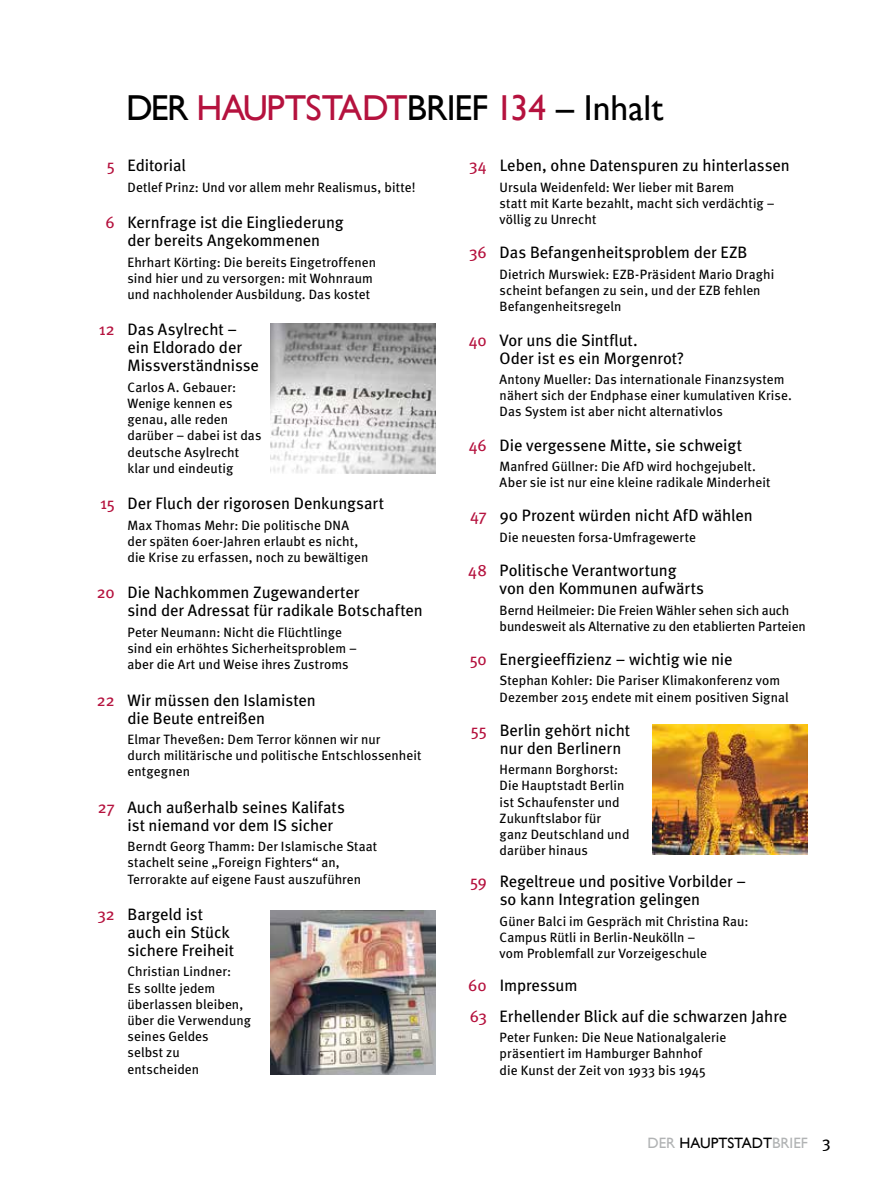
<style>
.page{position:relative;width:893px;height:1191px;background:#fff}
.page>*{position:absolute;margin:0;border:0;box-sizing:border-box;transform-origin:0 0}
.t1{font:36px "Gill Sans";letter-spacing:-.02em;color:#000}
.t2{font:16.5px/18px "Meta";letter-spacing:-.005em;color:#000}
.t3{font:15px "Gill Sans";color:#000}
.t4{font:13.5px/16.2px "Meta";letter-spacing:.005em;color:#000}
.s1{color:#b5123e}
.s2{color:#b1b3b4}
.s3{font-family:"Meta";font-size:16.5px}
</style>
<div class="page">
<hr style="left:0;top:338px;width:1px;height:366px;background:#87888a">
<svg style="left:0;top:338px;width:1px;height:92px"></svg>
<img style="left:270px;top:324px;width:166px;height:150px">
<img style="left:270px;top:910px;width:166px;height:164px">
<img style="left:653px;top:724px;width:155px;height:130px">
<h1 class="t1" style="left:126px;top:87px;width:538px">DER <span class="s1">HAUPTSTADT</span>BRIEF <span class="s1">134</span> – Inhalt</h1>
<p class="t2" style="left:469px;top:156px;width:322px"><span class="s1">34</span> Leben, ohne Datenspuren zu hinterlassen</p>
<p class="t4" style="left:500px;top:179px;width:276px">Ursula Weidenfeld: Wer lieber mit Barem<br>statt mit Karte bezahlt, macht sich verdächtig – völlig zu Unrecht</p>
<p class="t2" style="left:469px;top:243px;width:280px"><span class="s1">36</span> Das Befangenheitsproblem der EZB</p>
<p class="t4" style="left:500px;top:266px;width:276px">Dietrich Murswiek: EZB-Präsident Mario Draghi scheint befangen zu sein, und der EZB fehlen<br>Befangenheitsregeln</p>
<p class="t2" style="left:500px;top:330px;width:186px;text-indent:-31px"><span class="s1">40</span> Vor uns die Sintflut.<br>Oder ist es ein Morgenrot?</p>
<p class="t4" style="left:500px;top:371px;width:294px">Antony Mueller: Das internationale Finanzsystem nähert sich der Endphase einer kumulativen Krise.<br>Das System ist aber nicht alternativlos</p>
<p class="t2" style="left:469px;top:435px;width:275px"><span class="s1">46</span> Die vergessene Mitte, sie schweigt</p>
<p class="t4" style="left:500px;top:458px;width:272px">Manfred Güllner: Die AfD wird hochgejubelt.<br>Aber sie ist nur eine kleine radikale Minderheit</p>
<p class="t2" style="left:470px;top:506px;width:284px"><span class="s1">47</span> 90 Prozent würden nicht AfD wählen</p>
<p class="t4" style="left:500px;top:529px;width:198px">Die neuesten forsa-Umfragewerte</p>
<p class="t2" style="left:500px;top:561px;width:206px;text-indent:-31px"><span class="s1">48</span> Politische Verantwortung von den Kommunen aufwärts</p>
<p class="t4" style="left:500px;top:601px;width:308px">Bernd Heilmeier: Die Freien Wähler sehen sich auch bundesweit als Alternative zu den etablierten Parteien</p>
<p class="t2" style="left:470px;top:650px;width:264px"><span class="s1">50</span> Energieeffizienz – wichtig wie nie</p>
<p class="t4" style="left:500px;top:672px;width:291px">Stephan Kohler: Die Pariser Klimakonferenz vom<br>Dezember 2015 endete mit einem positiven Signal</p>
<p class="t2" style="left:500px;top:720px;width:132px;text-indent:-29px"><span class="s1">55</span> Berlin gehört nicht nur den Berlinern</p>
<p class="t4" style="left:500px;top:761px;width:131px">Hermann Borghorst:<br>Die Hauptstadt Berlin ist Schaufenster und<br>Zukunftslabor für ganz Deutschland und darüber hinaus</p>
<p class="t2" style="left:500px;top:872px;width:248px;text-indent:-30px"><span class="s1">59</span> Regeltreue und positive Vorbilder – so kann Integration gelingen</p>
<p class="t4" style="left:500px;top:912px;width:250px">Güner Balci im Gespräch mit Christina Rau:<br>Campus Rütli in Berlin-Neukölln –<br>vom Problemfall zur Vorzeigeschule</p>
<p class="t2" style="left:468px;top:969px;width:320px;line-height:31.2px"><span class="s1">60</span> Impressum<br><span class="s1">63</span> Erhellender Blick auf die schwarzen Jahre</p>
<p class="t4" style="left:500px;top:1029px;width:228px">Peter Funken: Die Neue Nationalgalerie präsentiert im Hamburger Bahnhof<br>die Kunst der Zeit von 1933 bis 1945</p>
<p class="t2" style="left:107px;top:156px;width:81px"><span class="s1">5</span> Editorial</p>
<p class="t4" style="left:128px;top:179px;width:290px">Detlef Prinz: Und vor allem mehr Realismus, bitte!</p>
<p class="t2" style="left:105px;top:213px;width:240px;text-align:center"><span class="s1">6</span> Kernfrage ist die Eingliederung der bereits Angekommenen</p>
<p class="t4" style="left:128px;top:254px;width:250px">Ehrhart Körting: Die bereits Eingetroffenen sind hier und zu versorgen: mit Wohnraum und nachholender Ausbildung. Das kostet</p>
<p class="t2" style="left:128px;top:320px;width:133px;text-indent:-29px"><span class="s1">12</span> Das Asylrecht – ein Eldorado der<br>Missverständnisse</p>
<p class="t4" style="left:128px;top:379px;width:135px">Carlos A. Gebauer:<br>Wenige kennen es genau, alle reden darüber – dabei ist das deutsche Asylrecht klar und eindeutig</p>
<p class="t2" style="left:100px;top:494px;width:286px"><span class="s1">15</span> Der Fluch der rigorosen Denkungsart</p>
<p class="t4" style="left:128px;top:516px;width:242px">Max Thomas Mehr: Die politische DNA der späten 60er-Jahren erlaubt es nicht, die Krise zu erfassen, noch zu bewältigen</p>
<p class="t2" style="left:128px;top:583px;width:297px;text-indent:-31px"><span class="s1">20</span> Die Nachkommen Zugewanderter<br>sind der Adressat für radikale Botschaften</p>
<p class="t4" style="left:128px;top:624px;width:231px">Peter Neumann: Nicht die Flüchtlinge sind ein erhöhtes Sicherheitsproblem – aber die Art und Weise ihres Zustroms</p>
<p class="t2" style="left:128px;top:690px;width:190px;text-indent:-31px"><span class="s1">22</span> Wir müssen den Islamisten die Beute entreißen</p>
<p class="t4" style="left:128px;top:731px;width:295px">Elmar Theveßen: Dem Terror können wir nur<br>durch militärische und politische Entschlossenheit entgegnen</p>
<p class="t2" style="left:128px;top:797px;width:219px;text-indent:-30px"><span class="s1">27</span> Auch außerhalb seines Kalifats ist niemand vor dem IS sicher</p>
<p class="t4" style="left:128px;top:838px;width:251px">Berndt Georg Thamm: Der Islamische Staat stachelt seine „Foreign Fighters“ an,<br>Terrorakte auf eigene Faust auszuführen</p>
<p class="t2" style="left:128px;top:905px;width:108px;text-indent:-30px"><span class="s1">32</span> Bargeld ist auch ein Stück sichere Freiheit</p>
<p class="t4" style="left:128px;top:963px;width:125px">Christian Lindner:<br>Es sollte jedem überlassen bleiben, über die Verwendung seines Geldes<br>selbst zu entscheiden</p>
<p class="t3" style="left:647px;top:1134px;width:185px"><span class="s2">DER</span> HAUPTSTADT<span class="s2">BRIEF</span> <span class="s3">3</span></p>
</div>
